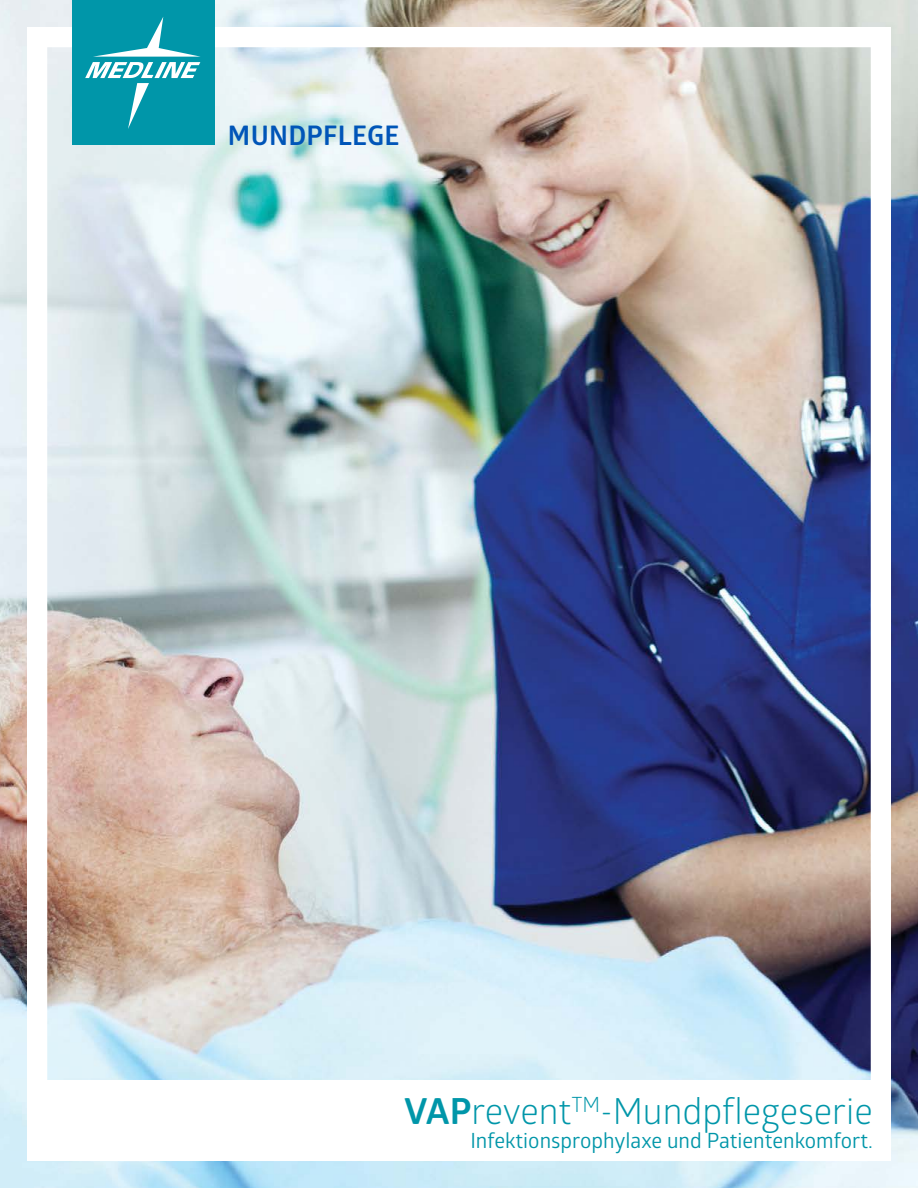
<style>
.page{position:relative;width:918px;height:1188px;background:#fff}
.page>*{position:absolute;margin:0;border:0;box-sizing:border-box;transform-origin:0 0}
.t1{font:36px "Glober";color:#0096a9}
.t2{font:700 27px "Glober";letter-spacing:.01em;color:#0055b8}
.t3{font:21px "Glober";color:#0096a9}
.s1{font-weight:700}
</style>
<div class="page">
<img style="left:0;top:0;width:918px;height:1188px">
<img style="left:27px;top:27px;width:864px;height:1134px">
<hr style="left:72px;top:0;width:142px;height:3px;background:#0096a9">
<div style="left:72px;top:2px;width:142px;height:142px;background:#0096a9"></div>
<svg style="left:85px;top:17px;width:116px;height:112px"></svg>
<p class="t2" style="left:228px;top:117px;width:173px">MUNDPFLEGE</p>
<h1 class="t1" style="left:404px;top:1086px;width:470px"><span class="s1">VAP</span>revent<sup>TM</sup>-Mundpflegeserie</h1>
<p class="t3" style="left:470px;top:1126px;width:404px">Infektionsprophylaxe und Patientenkomfort.</p>
</div>
